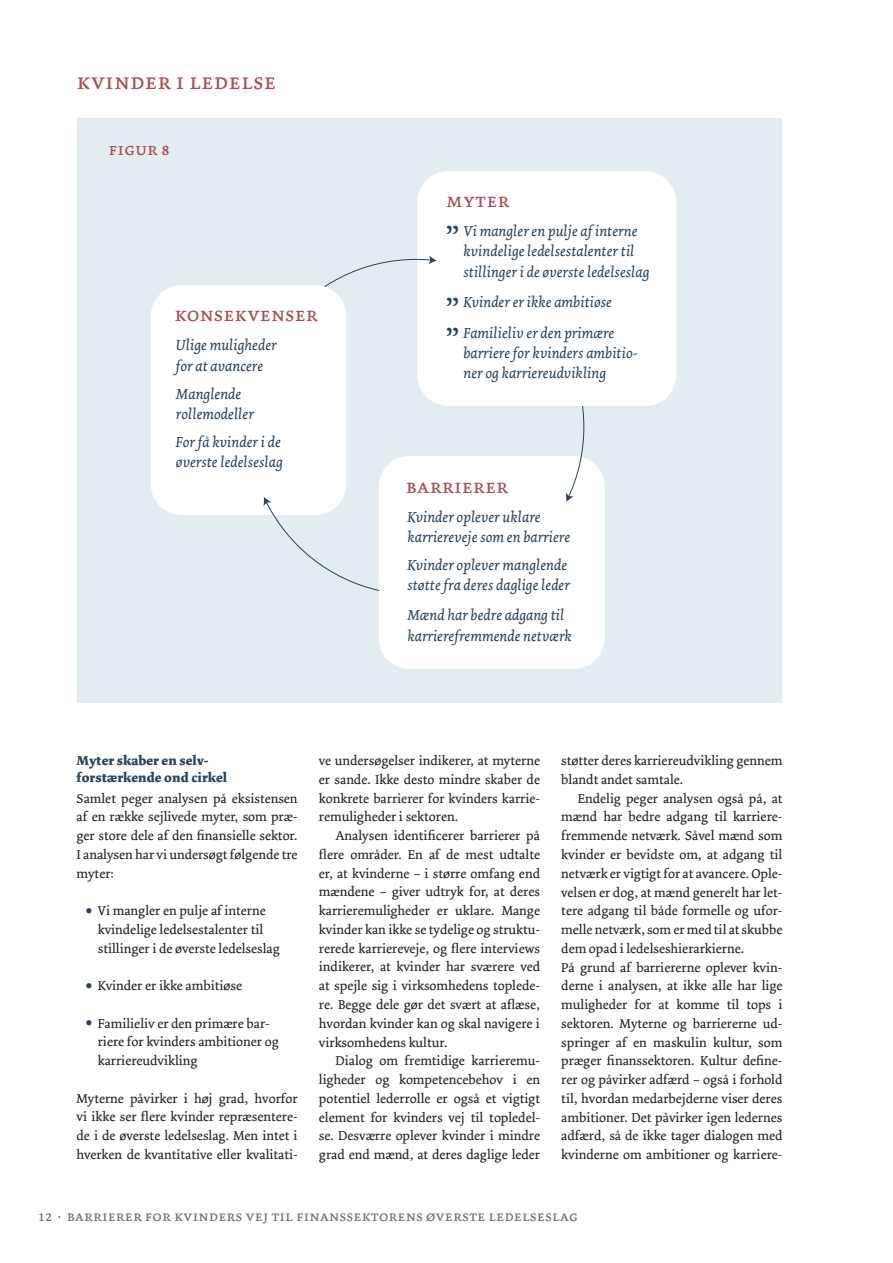
<style>
.page{position:relative;width:893px;height:1263px;background:#fff}
.page>*{position:absolute;margin:0;border:0;box-sizing:border-box;transform-origin:0 0}
.t1{font:31.65px "Dolly";color:#2b4356}
.t2{font:23.1px "Dolly Small Caps";color:#a74d54}
.t3{font:20.4px "Dolly Small Caps";color:#a74d54}
.t4{font:18px "Dolly Small Caps";color:#a74d54}
.t5{font:italic 15.3px/20.4px "Dolly";color:#2b4356}
.t6{font:15px "Dolly Small Caps";color:#6d6e71}
.t7{font:13.5px/18.8px "Dolly";color:#231f20;text-align:justify}
.t8{font:700 13.5px/17.2px "Dolly";letter-spacing:.01em;color:#2b4356}
.s1{font-style:normal;font-size:31.65px}
.s2{font-size:30px;color:#2b4356}
</style>
<div class="page">
<div style="left:77px;top:118px;width:705px;height:585px;background:#e2ecf1"></div>
<div style="left:379px;top:456px;width:226px;height:213px;background:#fff;border-radius:31px"></div>
<svg style="left:565px;top:406px;width:19px;height:96px"></svg>
<div style="left:417px;top:171px;width:259px;height:235px;background:#fff;border-radius:31px"></div>
<svg style="left:325px;top:255px;width:112px;height:55px"></svg>
<div style="left:151px;top:285px;width:195px;height:230px;background:#fff;border-radius:31px"></div>
<svg style="left:263px;top:497px;width:117px;height:94px"></svg>
<h2 class="t2" style="left:77px;top:68px;width:201px">kvinder i ledelse</h2>
<h3 class="t4" style="left:108px;top:139px;width:63px">figur 8</h3>
<h3 class="t3" style="left:174px;top:302px;width:145px">konsekvenser</h3>
<p class="t5" style="left:176px;top:335px;width:102px">Ulige muligheder for at avancere</p>
<p class="t5" style="left:176px;top:383px;width:79px">Manglende rollemodeller</p>
<p class="t5" style="left:176px;top:432px;width:108px">For få kvinder i de øverste ledelseslag</p>
<h3 class="t3" style="left:446px;top:188px;width:65px">myter</h3>
<p class="t5" style="left:463px;top:221px;width:188px">Vi mangler en pulje af interne kvindelige ledelsestalenter til stillinger i de øverste ledelseslag</p>
<h1 class="t1" style="left:446px;top:220px;width:14px">”</h1>
<p class="t5" style="left:446px;top:287px;width:170px;line-height:30.2px"><span class="s1">”</span> Kvinder er ikke ambitiøse <span class="s1">”</span> Familieliv er den primære</p>
<p class="t5" style="left:463px;top:343px;width:176px">barriere for kvinders ambitio&shy;ner og karriereudvikling</p>
<h3 class="t3" style="left:406px;top:474px;width:104px">barrierer</h3>
<p class="t5" style="left:407px;top:507px;width:164px">Kvinder oplever uklare karriereveje som en barriere</p>
<p class="t5" style="left:407px;top:555px;width:164px">Kvinder oplever manglende støtte fra deres daglige leder</p>
<p class="t5" style="left:407px;top:605px;width:166px">Mænd har bedre adgang til karrierefremmende netværk</p>
<p class="t8" style="left:77px;top:752px;width:152px">Myter skaber en selv&shy;forstærkende ond cirkel</p>
<p class="t7" style="left:77px;top:789px;width:223px">Samlet peger analysen på eksistensen af en række sejlivede myter, som præ&shy;ger store dele af den finansielle sektor.<br>I analysen har vi undersøgt følgende tre myter:</p>
<p class="t7" style="left:98px;top:902px;width:184px;text-align:left;text-indent:-12px"><span class="s2">•</span> Vi mangler en pulje af interne kvindelige ledelsestalenter til stillinger i de øverste ledelseslag</p>
<p class="t7" style="left:86px;top:977px;width:158px"><span class="s2">•</span> Kvinder er ikke ambitiøse</p>
<p class="t7" style="left:98px;top:1014px;width:183px;text-align:left;text-indent:-12px"><span class="s2">•</span> Familieliv er den primære bar&shy;riere for kvinders ambitioner og karriereudvikling</p>
<p class="t7" style="left:77px;top:1089px;width:223px">Myterne påvirker i høj grad, hvorfor vi ikke ser flere kvinder repræsentere&shy;de i de øverste ledelseslag. Men intet i hverken de kvantitative eller kvalitati-</p>
<p class="t7" style="left:319px;top:752px;width:223px">ve undersøgelser indikerer, at myterne er sande. Ikke desto mindre skaber de konkrete barrierer for kvinders karrie&shy;remuligheder i sektoren.</p>
<p class="t7" style="left:319px;top:827px;width:223px;text-indent:16px">Analysen identificerer barrierer på flere områder. En af de mest udtalte er, at kvinderne – i større omfang end mændene – giver udtryk for, at deres karrieremuligheder er uklare. Mange kvinder kan ikke se tydelige og struktu&shy;rerede karriereveje, og flere interviews indikerer, at kvinder har sværere ved at spejle sig i virksomhedens toplede&shy;re. Begge dele gør det svært at aflæse, hvordan kvinder kan og skal navigere i virksomhedens kultur.</p>
<p class="t7" style="left:319px;top:1052px;width:223px;text-indent:16px">Dialog om fremtidige karrieremu&shy;ligheder og kompetencebehov i en potentiel lederrolle er også et vigtigt element for kvinders vej til topledel&shy;se. Desværre oplever kvinder i mindre grad end mænd, at deres daglige leder</p>
<p class="t7" style="left:561px;top:752px;width:223px">støtter deres karriereudvikling gennem blandt andet samtale.</p>
<p class="t7" style="left:561px;top:789px;width:223px;text-align:left;text-indent:16px">Endelig peger analysen også på, at mænd har bedre adgang til karriere&shy;fremmende netværk. Såvel mænd som kvinder er bevidste om, at adgang til netværk er vigtigt for at avancere. Ople&shy;velsen er dog, at mænd generelt har let&shy;tere adgang til både formelle og ufor&shy;melle netværk, som er med til at skubbe dem opad i ledelseshierarkierne.<br>På grund af barriererne oplever kvin&shy;derne i analysen, at ikke alle har lige muligheder for at komme til tops i sektoren. Myterne og barriererne ud&shy;springer af en maskulin kultur, som præger finanssektoren. Kultur define&shy;rer og påvirker adfærd – også i forhold til, hvordan medarbejderne viser deres ambitioner. Det påvirker igen ledernes adfærd, så de ikke tager dialogen med kvinderne om ambitioner og karriere-</p>
<p class="t6" style="left:38px;top:1207px;width:542px">12 · barrierer for kvinders vej til finanssektorens øverste ledelseslag</p>
</div>
